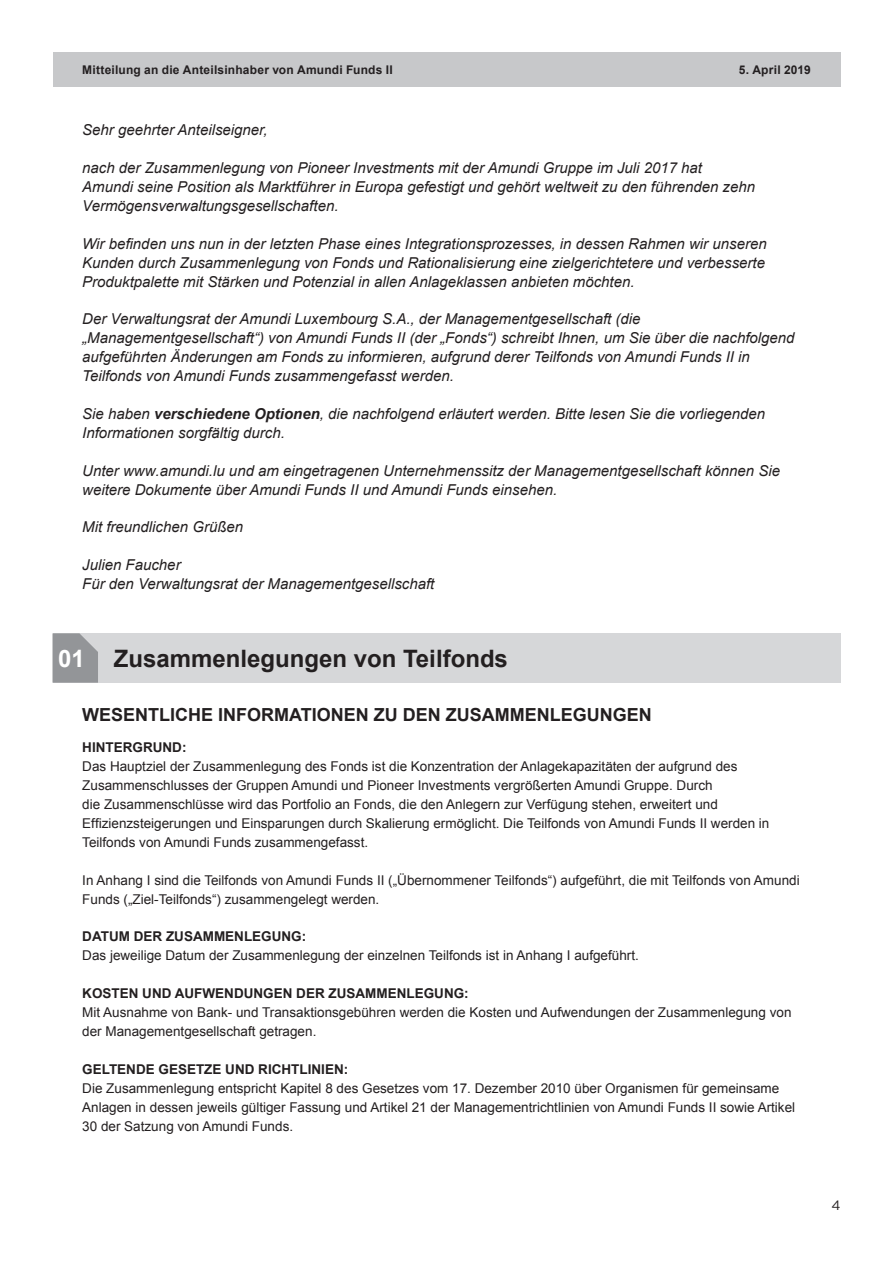
<style>
.page{position:relative;width:893px;height:1263px;background:#fff}
.page>*{position:absolute;margin:0;border:0;box-sizing:border-box;transform-origin:0 0}
.t1{font:700 24px "Arial";color:#231f20}
.t2{font:700 18px "Arial";color:#231f20}
.t3{font:italic 15px/18.9px "Arial";color:#231f20}
.t4{font:13.5px/18.9px "Arial";color:#231f20}
.t5{font:700 13.5px "Arial";color:#231f20}
.t6{font:13.5px "Gotham";color:#231f20}
.t7{font:700 12px "Arial";letter-spacing:.015em;color:#231f20}
.s1{font-weight:700}
.s2{color:#fff}
</style>
<div class="page">
<div style="left:53px;top:53px;width:787px;height:34px;background:#c7c8ca"></div>
<div style="left:53px;top:633px;width:787px;height:50px;background:#d6d7d9"></div>
<svg style="left:53px;top:633px;width:45px;height:50px;background:#999a9d"></svg>
<p class="t7" style="left:82px;top:62px;width:312px">Mitteilung an die Anteilsinhaber von Amundi Funds II</p>
<p class="t7" style="left:739px;top:62px;width:73px">5. April 2019</p>
<p class="t3" style="left:82px;top:121px;width:187px">Sehr geehrter Anteilseigner,</p>
<p class="t3" style="left:82px;top:159px;width:674px">nach der Zusammenlegung von Pioneer Investments mit der Amundi Gruppe im Juli 2017 hat<br>Amundi seine Position als Marktführer in Europa gefestigt und gehört weltweit zu den führenden zehn<br>Vermögensverwaltungsgesellschaften.</p>
<p class="t3" style="left:82px;top:234px;width:686px;text-align:justify">Wir befinden uns nun in der letzten Phase eines Integrationsprozesses, in dessen Rahmen wir unseren Kunden durch Zusammenlegung von Fonds und Rationalisierung eine zielgerichtetere und verbesserte Produktpalette mit Stärken und Potenzial in allen Anlageklassen anbieten möchten.</p>
<p class="t3" style="left:82px;top:310px;width:714px">Der Verwaltungsrat der Amundi Luxembourg S.A., der Managementgesellschaft (die „Managementgesellschaft“) von Amundi Funds II (der „Fonds“) schreibt Ihnen, um Sie über die nachfolgend aufgeführten Änderungen am Fonds zu informieren, aufgrund derer Teilfonds von Amundi Funds II in Teilfonds von Amundi Funds zusammengefasst werden.</p>
<p class="t3" style="left:82px;top:404px;width:684px">Sie haben <span class="s1">verschiedene Optionen</span>, die nachfolgend erläutert werden. Bitte lesen Sie die vorliegenden<br>Informationen sorgfältig durch.</p>
<p class="t3" style="left:82px;top:461px;width:699px">Unter www.amundi.lu und am eingetragenen Unternehmenssitz der Managementgesellschaft können Sie weitere Dokumente über Amundi Funds II und Amundi Funds einsehen.</p>
<p class="t3" style="left:82px;top:518px;width:162px">Mit freundlichen Grüßen</p>
<p class="t3" style="left:82px;top:556px;width:354px">Julien Faucher<br>Für den Verwaltungsrat der Managementgesellschaft</p>
<h1 class="t1" style="left:58px;top:642px;width:451px"><span class="s2">01</span> Zusammenlegungen von Teilfonds</h1>
<p class="t2" style="left:82px;top:702px;width:571px">WESENTLICHE INFORMATIONEN ZU DEN ZUSAMMENLEGUNGEN</p>
<p class="t5" style="left:82px;top:739px;width:106px">HINTERGRUND:</p>
<p class="t4" style="left:82px;top:757px;width:689px">Das Hauptziel der Zusammenlegung des Fonds ist die Konzentration der Anlagekapazitäten der aufgrund des Zusammenschlusses der Gruppen Amundi und Pioneer Investments vergrößerten Amundi Gruppe. Durch<br>die Zusammenschlüsse wird das Portfolio an Fonds, die den Anlegern zur Verfügung stehen, erweitert und Effizienzsteigerungen und Einsparungen durch Skalierung ermöglicht. Die Teilfonds von Amundi Funds II werden in Teilfonds von Amundi Funds zusammengefasst.</p>
<p class="t4" style="left:82px;top:871px;width:719px">In Anhang I sind die Teilfonds von Amundi Funds II („Übernommener Teilfonds“) aufgeführt, die mit Teilfonds von Amundi<br>Funds („Ziel-Teilfonds“) zusammengelegt werden.</p>
<p class="t5" style="left:82px;top:928px;width:225px">DATUM DER ZUSAMMENLEGUNG:</p>
<p class="t4" style="left:82px;top:946px;width:558px">Das jeweilige Datum der Zusammenlegung der einzelnen Teilfonds ist in Anhang I aufgeführt.</p>
<p class="t5" style="left:82px;top:984px;width:388px">KOSTEN UND AUFWENDUNGEN DER ZUSAMMENLEGUNG:</p>
<p class="t4" style="left:82px;top:1003px;width:711px">Mit Ausnahme von Bank- und Transaktionsgebühren werden die Kosten und Aufwendungen der Zusammenlegung von der Managementgesellschaft getragen.</p>
<p class="t5" style="left:82px;top:1060px;width:268px">GELTENDE GESETZE UND RICHTLINIEN:</p>
<p class="t4" style="left:82px;top:1079px;width:714px">Die Zusammenlegung entspricht Kapitel 8 des Gesetzes vom 17. Dezember 2010 über Organismen für gemeinsame<br>Anlagen in dessen jeweils gültiger Fassung und Artikel 21 der Managementrichtlinien von Amundi Funds II sowie Artikel<br>30 der Satzung von Amundi Funds.</p>
<p class="t6" style="left:831px;top:1197px;width:11px">4</p>
</div>
